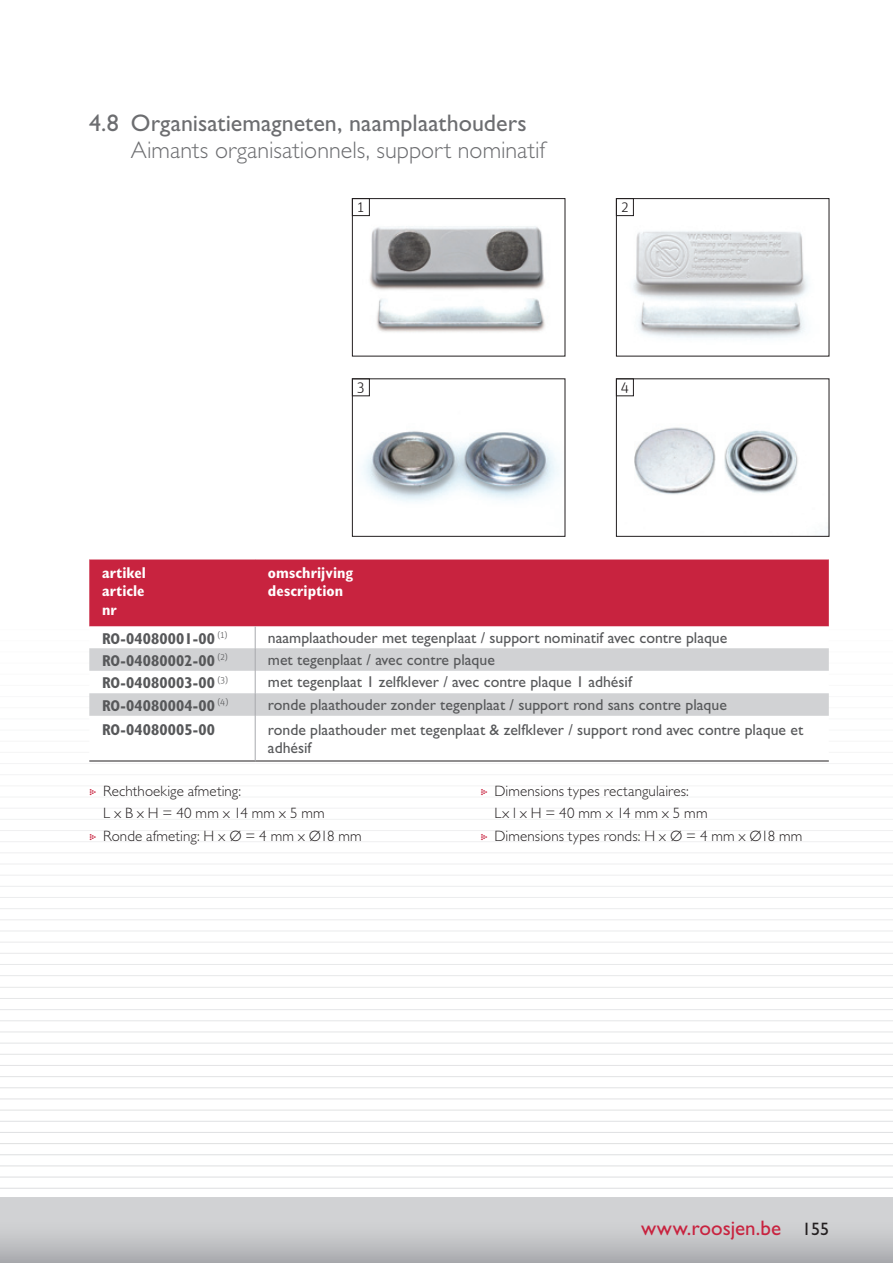
<style>
.page{position:relative;width:893px;height:1263px;background:#fff}
.page>*{position:absolute;margin:0;border:0;box-sizing:border-box;transform-origin:0 0}
.T2_NL{font:300 24px/27px "Gill Sans Std";color:#6c6d70}
.t1{font:21px "Gill Sans Std";color:#c8233f}
.producttabel_waarden{font:15.75px/18px "Gill Sans Std";color:#57585a}
.producttabel_code{font:700 condensed 15.75px "Gill Sans Std";letter-spacing:.01em;color:#57585a}
.producttabel_paramet{font:700 condensed 15.75px "Gill Sans Std";letter-spacing:.005em;color:#fff}
.producttabel_artikel{font:700 condensed 15.75px "Gill Sans Std";color:#fff}
.infotabel_body_NL{font:300 15px/22.5px "Gill Sans Std";letter-spacing:.01em;color:#231f20}
.t2{font:300 15px "Unit OT";color:#231f20}
.s1{font-weight:400}
.s2{font-family:"Unit OT";color:#c8233f}
.s3{font-size:18px;color:#231f20}
</style>
<div class="page">
<div style="left:0;top:1198px;width:893px;height:65px;background:linear-gradient(to bottom,#dbdcdd,#b1b2b6)"></div>
<div style="left:89px;top:560px;width:740px;height:66px;background:#c8233f"></div>
<svg style="left:89px;top:626px;width:740px;height:135px"></svg>
<svg style="left:89px;top:648px;width:740px;height:68px;fill:#d1d2d4"></svg>
<hr style="left:89px;top:761px;width:166px;height:1px;background:#231f20">
<hr style="left:255px;top:761px;width:574px;height:1px;background:#231f20">
<svg style="left:255px;top:626px;width:1px;height:90px"></svg>
<hr style="left:255px;top:716px;width:1px;height:45px;background:#a8a9ad">
<img style="left:354px;top:216px;width:191px;height:116px">
<div style="left:352px;top:198px;width:213px;height:158px;border:1px solid #231f20"></div>
<div style="left:352px;top:198px;width:18px;height:18px;border:1px solid #231f20"></div>
<img style="left:618px;top:216px;width:190px;height:122px">
<div style="left:616px;top:198px;width:213px;height:158px;border:1px solid #231f20"></div>
<div style="left:616px;top:198px;width:18px;height:18px;border:1px solid #231f20"></div>
<img style="left:618px;top:396px;width:180px;height:99px">
<div style="left:616px;top:379px;width:18px;height:17px;border:1px solid #231f20"></div>
<img style="left:354px;top:396px;width:205px;height:106px">
<div style="left:352px;top:379px;width:18px;height:17px;border:1px solid #231f20"></div>
<p class="T2_NL" style="left:131px;top:110px;width:416px;text-indent:-42px"><span class="s1">4.8 Organisatiemagneten, naamplaathouders<br></span>Aimants organisationnels, support nominatif</p>
<p class="t2" style="left:358px;top:194px;width:8px">1</p>
<p class="t2" style="left:621px;top:194px;width:9px">2</p>
<p class="producttabel_artikel" style="left:102px;top:563px;width:45px">artikel</p>
<p class="producttabel_artikel" style="left:102px;top:581px;width:44px">article</p>
<p class="t2" style="left:357px;top:375px;width:9px">3</p>
<p class="t2" style="left:621px;top:375px;width:10px">4</p>
<p class="producttabel_paramet" style="left:268px;top:563px;width:87px">omschrijving</p>
<p class="producttabel_paramet" style="left:268px;top:581px;width:77px">description</p>
<p class="producttabel_artikel" style="left:102px;top:600px;width:16px">nr</p>
<p class="producttabel_code" style="left:102px;top:629px;width:127px">RO-04080001-00 <sup>(1)</sup></p>
<p class="producttabel_waarden" style="left:268px;top:628px;width:461px">naamplaathouder met tegenplaat / support nominatif avec contre plaque</p>
<p class="producttabel_code" style="left:102px;top:651px;width:127px">RO-04080002-00 <sup>(2)</sup></p>
<p class="producttabel_waarden" style="left:268px;top:651px;width:228px">met tegenplaat / avec contre plaque</p>
<p class="producttabel_code" style="left:102px;top:673px;width:128px">RO-04080003-00 <sup>(3)</sup></p>
<p class="producttabel_waarden" style="left:268px;top:673px;width:365px">met tegenplaat 1 zelfklever / avec contre plaque 1 adhésif</p>
<p class="producttabel_code" style="left:102px;top:696px;width:128px">RO-04080004-00 <sup>(4)</sup></p>
<p class="producttabel_waarden" style="left:268px;top:696px;width:460px">ronde plaathouder zonder tegenplaat / support rond sans contre plaque</p>
<p class="producttabel_code" style="left:102px;top:720px;width:115px">RO-04080005-00</p>
<p class="producttabel_waarden" style="left:268px;top:720px;width:537px">ronde plaathouder met tegenplaat &amp; zelfklever / support rond avec contre plaque et adhésif</p>
<p class="infotabel_body_NL" style="left:103px;top:779px;width:223px;text-indent:-14px"><span class="s2">▸</span> Rechthoekige afmeting:<br>L x B x H = 40 mm x 14 mm x 5 mm</p>
<p class="infotabel_body_NL" style="left:89px;top:824px;width:274px"><span class="s2">▸</span> Ronde afmeting: H x Ø = 4 mm x Ø18 mm</p>
<p class="infotabel_body_NL" style="left:494px;top:779px;width:215px;text-indent:-14px"><span class="s2">▸</span> Dimensions types rectangulaires:<br>Lx l x H = 40 mm x 14 mm x 5 mm</p>
<p class="infotabel_body_NL" style="left:480px;top:824px;width:323px"><span class="s2">▸</span> Dimensions types ronds: H x Ø = 4 mm x Ø18 mm</p>
<h2 class="t1" style="left:641px;top:1216px;width:190px">www.roosjen.be <span class="s3">155</span></h2>
</div>
